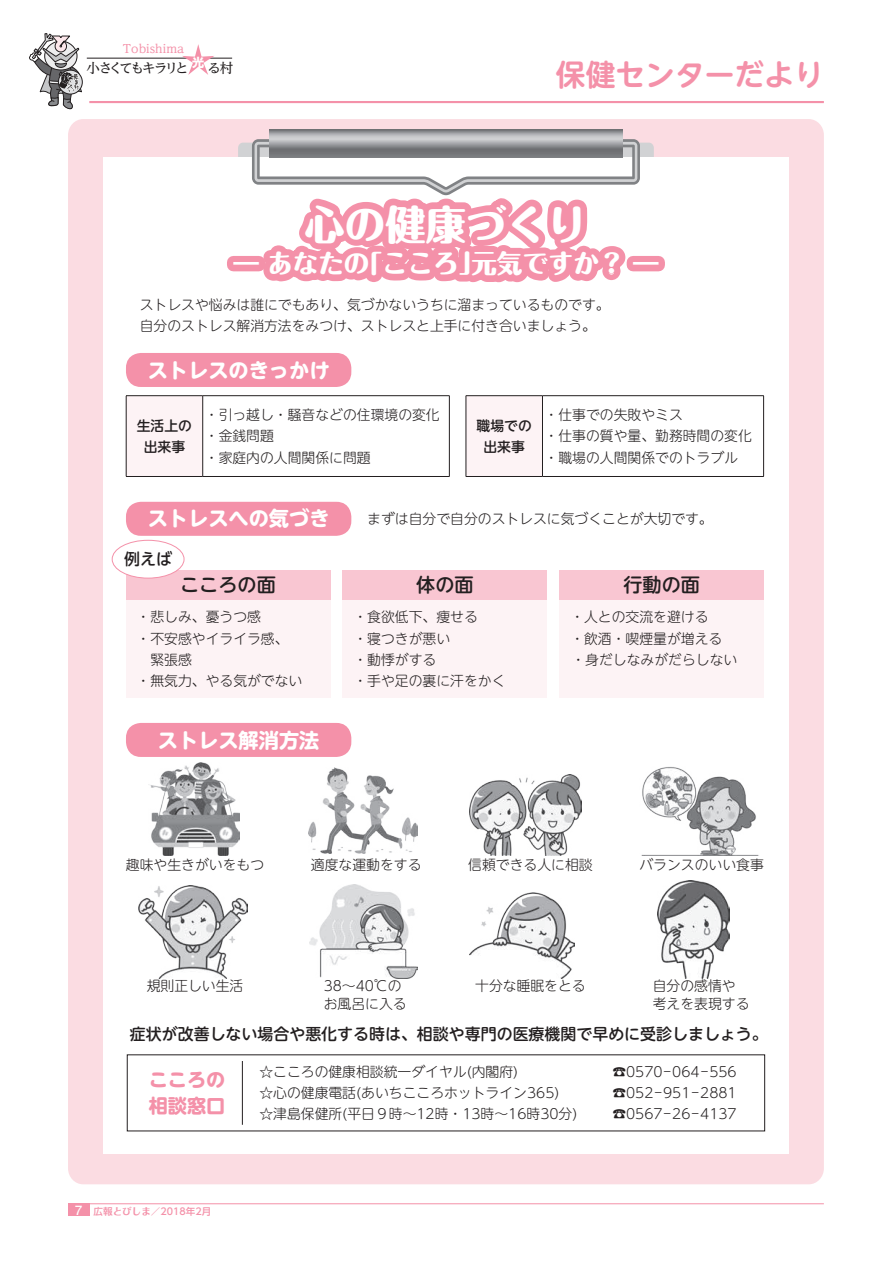
<style>
.page{position:relative;width:893px;height:1263px;background:#fff}
.page>*{position:absolute;margin:0;border:0;box-sizing:border-box;transform-origin:0 0}
.t1{font:800 40.35px "Maru Fo Pro";color:#fff}
.t2{font:700 29.7px "UD Shin M Go Pro De";color:#f491a9}
.t3{font:800 25.5px "Maru Fo Pro";color:#fff}
.t4{font:700 20.25px "UD Shin M Go Pro";color:#fff}
.t5{font:500 19.2px "UD Shin M Go Pro";color:#231f20}
.t6{font:700 19.2px/25.5px "UD Shin M Go Pro";color:#f491a9}
.t7{font:500 15.9px "UD Shin M Go Pro";color:#231f20}
.t8{font:300 13.8px/21.3px "UD Shin M Go Pro";color:#231f20}
.t9{font:500 13.8px/21.3px "UD Shin M Go Pro";color:#231f20;text-align:center}
.t10{font:500 13.35px "UD Reimin Pro";letter-spacing:-.175em;color:#231f20}
.t11{font:500 13.35px "UD Reimin Pro";letter-spacing:-.15em;color:#231f20}
.t12{font:700 12px "UD Shin Go Pro";color:#fff}
.t13{font:500 11.7px "UD Reimin Pro";color:#f491a9}
.t14{font:500 9.6px "UD Shin Go Pro";color:#f491a9}
.s1{font-family:"Futo Go B101 Pro";font-weight:700;font-size:12.75px;color:#fff}
.s2{font-family:"Folk Pro";font-weight:700}
</style>
<div class="page">
<div style="left:68px;top:119px;width:756px;height:1065px;background:#fbdce2;border-radius:16px"></div>
<div style="left:238px;top:143px;width:416px;height:34px;background:#d1d2d4;border-radius:5px"></div>
<div style="left:103px;top:157px;width:686px;height:997px;background:#fff"></div>
<div style="left:68px;top:1203px;width:21px;height:13px;background:#f491a9"></div>
<hr style="left:68px;top:1203px;width:756px;height:1px;background:#f491a9">
<hr style="left:87px;top:58px;width:145px;height:1px;background:#231f20">
<svg style="left:182px;top:44px;width:32px;height:31px"></svg>
<div style="left:58px;top:70px;width:25px;height:24px;border:1px solid #231f20;border-radius:50%"></div>
<svg style="left:29px;top:33px;width:53px;height:77px"></svg>
<hr style="left:89px;top:101px;width:735px;height:2px;background:#f491a9">
<div style="left:126px;top:570px;width:204px;height:127px;background:#fdf3f5"></div>
<div style="left:126px;top:570px;width:204px;height:30px;background:#f9c6d2"></div>
<div style="left:343px;top:570px;width:204px;height:127px;background:#fdf3f5"></div>
<div style="left:343px;top:570px;width:204px;height:30px;background:#f9c6d2"></div>
<div style="left:560px;top:570px;width:204px;height:127px;background:#fdf3f5"></div>
<div style="left:560px;top:570px;width:204px;height:30px;background:#f9c6d2"></div>
<div style="left:227px;top:256px;width:38px;height:15px;border:13px solid #f491a9"></div>
<svg style="left:252px;top:103px;width:388px;height:433px"></svg>
<div style="left:627px;top:256px;width:38px;height:15px;border:13px solid #f491a9"></div>
<div style="left:126px;top:353px;width:225px;height:34px;background:#f491a9;border-radius:15px"></div>
<div style="left:126px;top:502px;width:225px;height:34px;background:#f491a9;border-radius:15px"></div>
<div style="left:126px;top:723px;width:225px;height:34px;background:#f491a9;border-radius:15px"></div>
<div style="left:126px;top:396px;width:77px;height:80px;background:#fdf3f5"></div>
<hr style="left:126px;top:395px;width:77px;height:1px;background:#231f20">
<hr style="left:126px;top:396px;width:1px;height:80px;background:#231f20">
<hr style="left:203px;top:395px;width:247px;height:1px;background:#231f20">
<hr style="left:202px;top:396px;width:1px;height:80px;background:#231f20">
<hr style="left:449px;top:396px;width:1px;height:80px;background:#231f20">
<hr style="left:126px;top:476px;width:77px;height:1px;background:#231f20">
<hr style="left:203px;top:476px;width:247px;height:1px;background:#231f20">
<div style="left:466px;top:396px;width:76px;height:80px;background:#fdf3f5"></div>
<hr style="left:466px;top:395px;width:76px;height:1px;background:#231f20">
<hr style="left:466px;top:396px;width:1px;height:80px;background:#231f20">
<hr style="left:542px;top:395px;width:222px;height:1px;background:#231f20">
<hr style="left:542px;top:396px;width:1px;height:80px;background:#231f20">
<hr style="left:763px;top:396px;width:1px;height:80px;background:#231f20">
<hr style="left:466px;top:476px;width:76px;height:1px;background:#231f20">
<hr style="left:542px;top:476px;width:222px;height:1px;background:#231f20">
<div style="left:112px;top:540px;width:72px;height:38px;background:#fff;border-radius:50%"></div>
<div style="left:112px;top:540px;width:72px;height:38px;border:1px solid #f491a9;border-radius:50%"></div>
<hr style="left:242px;top:1061px;width:1px;height:64px;background:#231f20">
<img style="left:469px;top:775px;width:112px;height:80px">
<img style="left:309px;top:884px;width:108px;height:94px">
<img style="left:148px;top:762px;width:91px;height:93px">
<img style="left:138px;top:886px;width:109px;height:92px">
<img style="left:658px;top:881px;width:72px;height:97px">
<img style="left:469px;top:892px;width:105px;height:86px">
<img style="left:309px;top:767px;width:108px;height:87px">
<img style="left:642px;top:767px;width:116px;height:88px">
<p class="t13" style="left:122px;top:39px;width:63px">Tobishima</p>
<p class="t12" style="left:192px;top:52px;width:14px">光</p>
<h2 class="t2" style="left:556px;top:50px;width:269px">保健センターだより</h2>
<p class="t10" style="left:86px;top:57px;width:104px">小さくてもキラリと</p>
<p class="t11" style="left:207px;top:57px;width:27px">る村</p>
<h1 class="t1" style="left:305px;top:192px;width:284px">心の健康づくり</h1>
<h3 class="t3" style="left:233px;top:243px;width:427px">― あなたの「こころ」元気ですか？ ―</h3>
<p class="t8" style="left:126px;top:293px;width:485px">　ストレスや悩みは誰にでもあり、気づかないうちに溜まっているものです。　自分のストレス解消方法をみつけ、ストレスと上手に付き合いましょう。</p>
<h3 class="t4" style="left:148px;top:353px;width:183px">ストレスのきっかけ</h3>
<p class="t9" style="left:137px;top:414px;width:57px">生活上の出来事</p>
<p class="t8" style="left:205px;top:403px;width:236px">・引っ越し・騒音などの住環境の変化・金銭問題<br>・家庭内の人間関係に問題</p>
<p class="t9" style="left:477px;top:414px;width:57px">職場での出来事</p>
<p class="t8" style="left:545px;top:403px;width:209px">・仕事での失敗やミス<br>・仕事の質や量、勤務時間の変化・職場の人間関係でのトラブル</p>
<h3 class="t4" style="left:148px;top:502px;width:183px">ストレスへの気づき</h3>
<p class="t7" style="left:124px;top:546px;width:49px">例えば</p>
<h3 class="t5" style="left:180px;top:569px;width:97px">こころの面</h3>
<p class="t8" style="left:137px;top:606px;width:167px">・悲しみ、憂うつ感<br>・不安感やイライラ感、　緊張感<br>・無気力、やる気がでない</p>
<h3 class="t4" style="left:158px;top:723px;width:163px">ストレス解消方法</h3>
<p class="t8" style="left:367px;top:507px;width:347px">まずは自分で自分のストレスに気づくことが大切です。</p>
<h3 class="t5" style="left:416px;top:569px;width:59px">体の面</h3>
<p class="t8" style="left:353px;top:606px;width:154px">・食欲低下、痩せる<br>・寝つきが悪い<br>・動悸がする<br>・手や足の裏に汗をかく</p>
<h3 class="t5" style="left:623px;top:569px;width:78px">行動の面</h3>
<p class="t8" style="left:570px;top:606px;width:168px">・人との交流を避ける<br>・飲酒・喫煙量が増える・身だしなみがだらしない</p>
<p class="t8" style="left:126px;top:853px;width:140px">趣味や生きがいをもつ</p>
<p class="t8" style="left:147px;top:975px;width:98px">規則正しい生活</p>
<p class="t8" style="left:311px;top:853px;width:112px">適度な運動をする</p>
<p class="t8" style="left:324px;top:976px;width:84px;line-height:18.1px">38～40℃のお風呂に入る</p>
<p class="t8" style="left:468px;top:853px;width:126px">信頼できる人に相談</p>
<p class="t8" style="left:475px;top:975px;width:112px">十分な睡眠をとる</p>
<p class="t8" style="left:639px;top:853px;width:126px">バランスのいい食事</p>
<p class="t8" style="left:653px;top:976px;width:98px;line-height:18.1px">自分の感情や考えを表現する</p>
<p class="t7" style="left:130px;top:1021px;width:639px">症状が改善しない場合や悪化する時は、相談や専門の医療機関で早めに受診しましょう。</p>
<h3 class="t6" style="left:149px;top:1066px;width:78px">こころの相談窓口</h3>
<p class="t14" style="left:75px;top:1203px;width:138px"><span class="s1">7</span> 広報<span class="s2">とびしま</span>／2018年2月</p>
<p class="t8" style="left:259px;top:1060px;width:260px">☆こころの健康相談統一ダイヤル(内閣府)</p>
<p class="t8" style="left:612px;top:1060px;width:126px">☎︎0570－064－556</p>
<p class="t8" style="left:259px;top:1081px;width:324px">☆心の健康電話(あいちこころホットライン365) ☎︎</p>
<p class="t8" style="left:626px;top:1081px;width:112px">052－951－2881</p>
<p class="t8" style="left:259px;top:1103px;width:336px">☆津島保健所(平日９時～12時・13時～16時30分) ☎︎</p>
<p class="t8" style="left:626px;top:1103px;width:112px">0567－26－4137</p>
</div>
